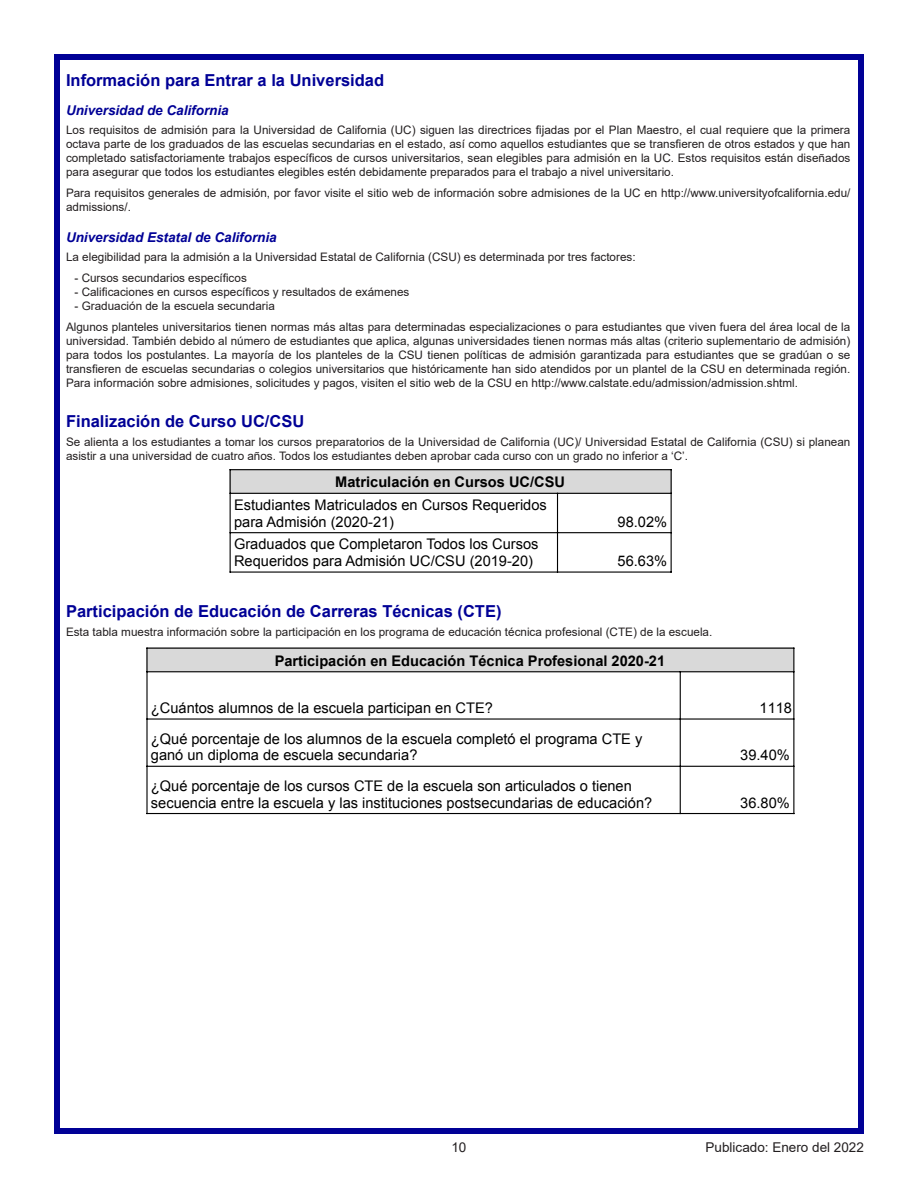
<style>
.page{position:relative;width:918px;height:1188px;background:#fff}
.page>*{position:absolute;margin:0;border:0;box-sizing:border-box;transform-origin:0 0}
.Element_Header{font:700 16.5px "Arial";color:#000096}
.t1{font:14.7px/16.8px "Arial";color:#000}
.t2{font:700 14.7px "Arial";color:#000}
.Element_Subhead{font:italic 700 13.5px "Arial";color:#000096}
.t3{font:13.5px "Arial";color:#231f20}
.Body_Text_-_Left_Jus{font:11.7px/14.1px "Arial";color:#231f20;text-align:justify}
.Bullets_-_Cell_Inden{font:11.7px "Arial";color:#231f20}
.s1{font-weight:700}
</style>
<div class="page">
<div style="left:54px;top:54px;width:810px;height:1080px;border:6px solid #000096"></div>
<div style="left:230px;top:469px;width:442px;height:25px;background:#d9d9d9"></div>
<hr style="left:230px;top:469px;width:1px;height:104px;background:#000">
<hr style="left:557px;top:493px;width:1px;height:80px;background:#000">
<hr style="left:230px;top:469px;width:442px;height:1px;background:#000">
<hr style="left:230px;top:493px;width:442px;height:1px;background:#000">
<hr style="left:230px;top:532px;width:442px;height:1px;background:#000">
<hr style="left:230px;top:572px;width:442px;height:1px;background:#000">
<hr style="left:671px;top:469px;width:1px;height:104px;background:#000">
<div style="left:146px;top:648px;width:648px;height:24px;background:#d9d9d9"></div>
<hr style="left:146px;top:648px;width:2px;height:166px;background:#000">
<hr style="left:680px;top:671px;width:1px;height:143px;background:#000">
<hr style="left:146px;top:648px;width:648px;height:1px;background:#000">
<hr style="left:146px;top:671px;width:648px;height:1px;background:#000">
<hr style="left:146px;top:718px;width:648px;height:2px;background:#000">
<hr style="left:146px;top:766px;width:648px;height:1px;background:#000">
<hr style="left:146px;top:813px;width:648px;height:1px;background:#000">
<hr style="left:793px;top:648px;width:1px;height:166px;background:#000">
<p class="Element_Header" style="left:66px;top:68px;width:320px">Información para Entrar a la Universidad</p>
<p class="Element_Subhead" style="left:66px;top:101px;width:164px">Universidad de California</p>
<p class="Body_Text_-_Left_Jus" style="left:66px;top:123px;width:786px">Los requisitos de admisión para la Universidad de California (UC) siguen las directrices fijadas por el Plan Maestro, el cual requiere que la primera octava parte de los graduados de las escuelas secundarias en el estado, así como aquellos estudiantes que se transfieren de otros estados y que han completado satisfactoriamente trabajos específicos de cursos universitarios, sean elegibles para admisión en la UC. Estos requisitos están diseñados para asegurar que todos los estudiantes elegibles estén debidamente preparados para el trabajo a nivel universitario.</p>
<p class="Body_Text_-_Left_Jus" style="left:66px;top:186px;width:786px">Para requisitos generales de admisión, por favor visite el sitio web de información sobre admisiones de la UC en http://www.universityofcalifornia.edu/ admissions/.</p>
<p class="Element_Subhead" style="left:66px;top:228px;width:212px">Universidad Estatal de California</p>
<p class="Body_Text_-_Left_Jus" style="left:66px;top:250px;width:571px">La elegibilidad para la admisión a la Universidad Estatal de California (CSU) es determinada por tres factores:</p>
<p class="Bullets_-_Cell_Inden" style="left:75px;top:270px;width:174px">- Cursos secundarios específicos</p>
<p class="Bullets_-_Cell_Inden" style="left:75px;top:284px;width:336px">- Calificaciones en cursos específicos y resultados de exámenes</p>
<p class="Bullets_-_Cell_Inden" style="left:75px;top:298px;width:202px">- Graduación de la escuela secundaria</p>
<p class="Body_Text_-_Left_Jus" style="left:66px;top:320px;width:786px">Algunos planteles universitarios tienen normas más altas para determinadas especializaciones o para estudiantes que viven fuera del área local de la universidad. También debido al número de estudiantes que aplica, algunas universidades tienen normas más altas (criterio suplementario de admisión) para todos los postulantes. La mayoría de los planteles de la CSU tienen políticas de admisión garantizada para estudiantes que se gradúan o se transfieren de escuelas secundarias o colegios universitarios que históricamente han sido atendidos por un plantel de la CSU en determinada región.<br>Para información sobre admisiones, solicitudes y pagos, visiten el sitio web de la CSU en http://www.calstate.edu/admission/admission.shtml.</p>
<p class="Element_Header" style="left:66px;top:409px;width:240px">Finalización de Curso UC/CSU</p>
<p class="Body_Text_-_Left_Jus" style="left:66px;top:435px;width:786px">Se alienta a los estudiantes a tomar los cursos preparatorios de la Universidad de California (UC)/ Universidad Estatal de California (CSU) si planean asistir a una universidad de cuatro años. Todos los estudiantes deben aprobar cada curso con un grado no inferior a ‘C’.</p>
<p class="t1" style="left:234px;top:471px;width:333px;line-height:22.5px;text-indent:101px"><span class="s1">Matriculación en Cursos UC/CSU<br></span>Estudiantes Matriculados en Cursos Requeridos</p>
<p class="t1" style="left:234px;top:513px;width:162px">para Admisión (2020-21)</p>
<p class="t1" style="left:618px;top:513px;width:51px">98.02%</p>
<p class="t1" style="left:234px;top:536px;width:306px">Graduados que Completaron Todos los Cursos<br>Requeridos para Admisión UC/CSU (2019-20)</p>
<p class="t1" style="left:618px;top:553px;width:51px">56.63%</p>
<p class="Element_Header" style="left:66px;top:599px;width:437px">Participación de Educación de Carreras Técnicas (CTE)</p>
<p class="Body_Text_-_Left_Jus" style="left:66px;top:625px;width:648px">Esta tabla muestra información sobre la participación en los programa de educación técnica profesional (CTE) de la escuela.</p>
<p class="t2" style="left:275px;top:651px;width:392px">Participación en Educación Técnica Profesional 2020-21</p>
<p class="t1" style="left:151px;top:700px;width:344px">¿Cuántos alumnos de la escuela participan en CTE?</p>
<p class="t1" style="left:760px;top:700px;width:34px">1118</p>
<p class="t1" style="left:151px;top:730px;width:493px">¿Qué porcentaje de los alumnos de la escuela completó el programa CTE y ganó un diploma de escuela secundaria?</p>
<p class="t1" style="left:740px;top:747px;width:51px">39.40%</p>
<p class="t1" style="left:151px;top:777px;width:503px">¿Qué porcentaje de los cursos CTE de la escuela son articulados o tienen secuencia entre la escuela y las instituciones postsecundarias de educación?</p>
<p class="t1" style="left:740px;top:794px;width:51px">36.80%</p>
<p class="t3" style="left:451px;top:1138px;width:17px">10</p>
<p class="t3" style="left:706px;top:1138px;width:160px">Publicado: Enero del 2022</p>
</div>
